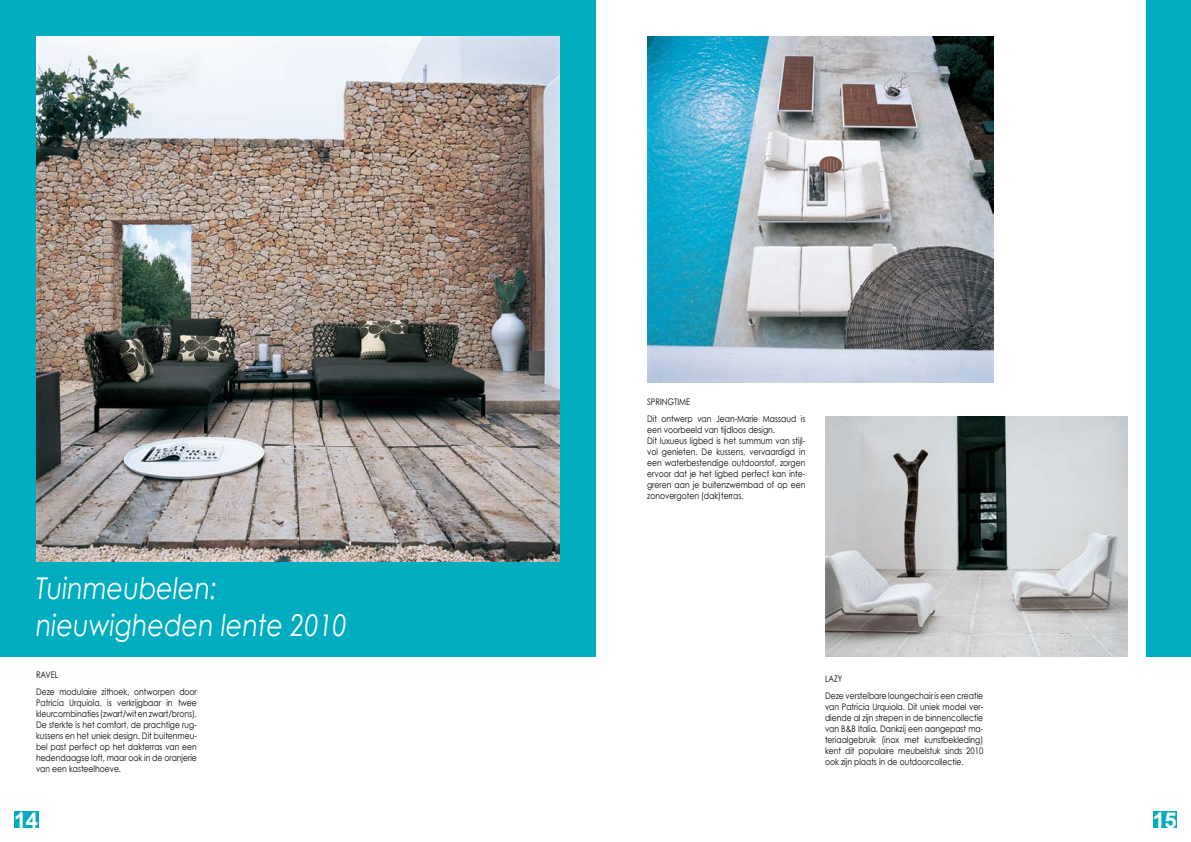
<style>
.page{position:relative;width:1191px;height:842px;background:#fff}
.page>*{position:absolute;margin:0;border:0;box-sizing:border-box;transform-origin:0 0}
.t1{font:italic 30px/37px "Century Gothic";color:#fff;scale:.85 1}
.t2{font:700 22px "Arial";color:#fff}
.t3{font:9px/11px "Century Gothic";color:#000;scale:.85 1}
</style>
<div class="page">
<div style="left:0;top:0;width:595px;height:656px;background:#00acc0"></div>
<div style="left:1146px;top:0;width:45px;height:656px;background:#00acc0"></div>
<div style="left:1152px;top:811px;width:24px;height:17px;background:#00acc0"></div>
<div style="left:14px;top:812px;width:25px;height:16px;background:#00acc0"></div>
<img style="left:36px;top:36px;width:523px;height:526px">
<img style="left:647px;top:36px;width:346px;height:347px">
<img style="left:825px;top:416px;width:302px;height:240px">
<h1 class="t1" style="left:36px;top:569px;width:367px">Tuinmeubelen: nieuwigheden lente 2010</h1>
<p class="t3" style="left:36px;top:666px;width:191px;line-height:17px">RAVEL<br>Deze modulaire zithoek, ontworpen door</p>
<p class="t3" style="left:36px;top:697px;width:191px;text-align:justify">Patricia Urquiola, is verkrijgbaar in twee kleurcombinaties (zwart/wit en zwart/brons).<br>De sterkte is het comfort, de prachtige rug&shy;kussens en het uniek design. Dit buitenmeu&shy;bel past perfect op het dakterras van een hedendaagse loft, maar ook in de oranjerie van een kasteelhoeve.</p>
<p class="t3" style="left:647px;top:393px;width:188px;line-height:17px">SPRINGTIME<br>Dit ontwerp van Jean-Marie Massaud is</p>
<p class="t3" style="left:647px;top:424px;width:188px">een voorbeeld van tijdloos design.<br>Dit luxueus ligbed is het summum van stijl&shy;vol genieten. De kussens, vervaardigd in een waterbestendige outdoorstof, zorgen ervoor dat je het ligbed perfect kan inte&shy;greren aan je buitenzwembad of op een zonovergoten (dak)terras.</p>
<p class="t3" style="left:825px;top:670px;width:188px;line-height:17px">LAZY<br>Deze verstelbare loungechair is een creatie</p>
<p class="t3" style="left:825px;top:701px;width:188px;text-align:justify">van Patricia Urquiola. Dit uniek model ver&shy;diende al zijn strepen in de binnencollectie van B&amp;B Italia. Dankzij een aangepast ma&shy;teriaalgebruik (inox met kunstbekleding) kent dit populaire meubelstuk sinds 2010 ook zijn plaats in de outdoorcollectie.</p>
<h2 class="t2" style="left:14px;top:806px;width:25px">14</h2>
<h2 class="t2" style="left:1152px;top:805px;width:25px">15</h2>
</div>
